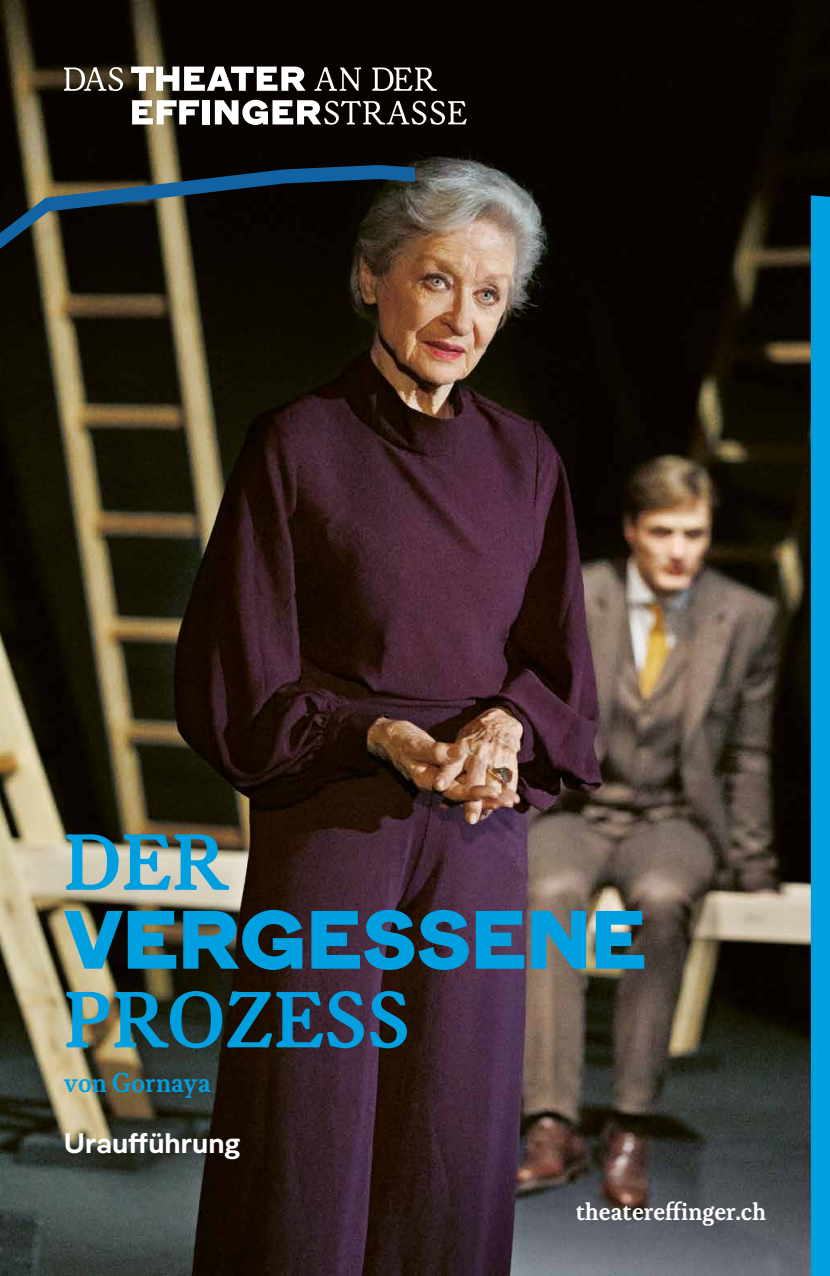
<style>
.page{position:relative;width:830px;height:1276px;background:#fff}
.page>*{position:absolute;margin:0;border:0;box-sizing:border-box;transform-origin:0 0}
.t1{font:85.5px "Korpus C";color:#009fe0}
.t2{font:85.5px "Formale Grotesque B3";color:#009fe0}
.t3{font:29.25px "Formale Grotesque B1";color:#fff}
.t4{font:29.25px "Korpus C";color:#009fe0}
.t5{font:27px "Korpus C";color:#fff}
</style>
<div class="page">
<img style="left:0;top:0;width:829px;height:1276px">
<svg style="left:64px;top:67px;width:59px;height:24px"></svg>
<svg style="left:131px;top:67px;width:174px;height:24px"></svg>
<svg style="left:314px;top:67px;width:47px;height:24px"></svg>
<svg style="left:372px;top:67px;width:65px;height:24px"></svg>
<svg style="left:132px;top:100px;width:67px;height:24px"></svg>
<div style="left:203px;top:100px;width:7px;height:24px;background:#fff"></div>
<svg style="left:215px;top:100px;width:251px;height:25px"></svg>
<div style="left:810px;top:195px;width:19px;height:1081px;background:#009fe0"></div>
<svg style="left:0;top:165px;width:415px;height:84px;background:#222a2b"></svg>
<h1 class="t1" style="left:64px;top:813px;width:167px">DER</h1>
<h1 class="t2" style="left:64px;top:888px;width:583px">VERGESSENE</h1>
<h1 class="t1" style="left:64px;top:971px;width:348px">PROZESS</h1>
<p class="t4" style="left:64px;top:1066px;width:148px">von Gornaya</p>
<p class="t3" style="left:64px;top:1126px;width:178px">Uraufführung</p>
<p class="t5" style="left:575px;top:1195px;width:192px">theatereffinger.ch</p>
</div>
